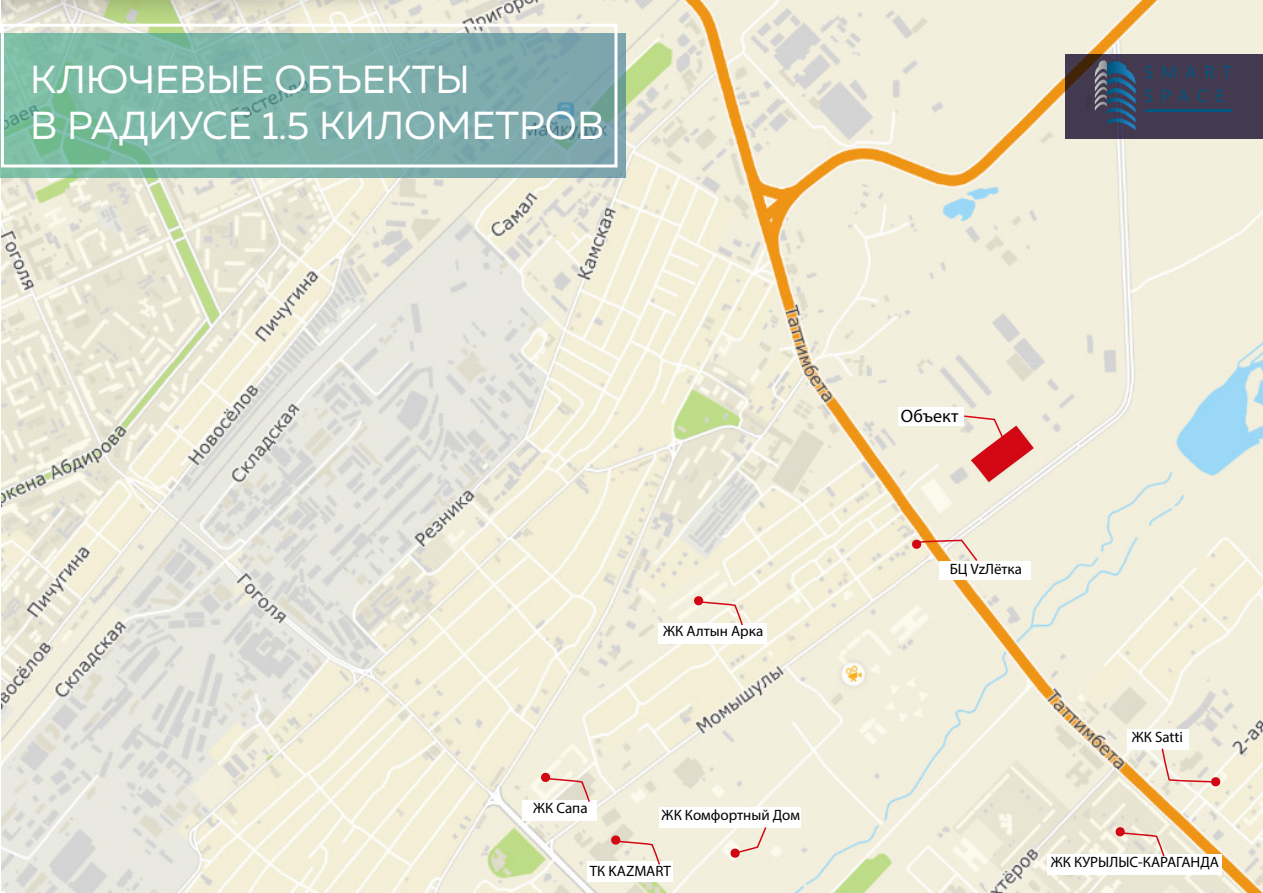
<style>
.page{position:relative;width:1263px;height:893px;background:#fff}
.page>*{position:absolute;margin:0;border:0;box-sizing:border-box;transform-origin:0 0}
.t1{font:39px/46.8px "Muller";color:#fff}
.t2{font:18px "Myriad Pro";color:#000}
.t3{font:15px "Myriad Pro";color:#000}
</style>
<div class="page">
<img style="left:1px;top:0;width:1262px;height:893px">
<svg style="left:0;top:34px;width:626px;height:144px;background:#7db1a8"></svg>
<div style="left:1px;top:24px;width:616px;height:143px;border:3px solid #fff"></div>
<div style="left:1065px;top:54px;width:197px;height:84px;background:#433a50"></div>
<svg style="left:1095px;top:60px;width:41px;height:70px"></svg>
<svg style="left:1145px;top:66px;width:86px;height:36px"></svg>
<hr style="left:1145px;top:109px;width:86px;height:3px;background:#005780">
<div style="left:658px;top:624px;width:109px;height:20px;background:#fff"></div>
<div style="left:939px;top:561px;width:92px;height:18px;background:#fff"></div>
<svg style="left:911px;top:539px;width:68px;height:24px;background:#eec8a9"></svg>
<svg style="left:693px;top:595px;width:51px;height:31px"></svg>
<div style="left:1047px;top:855px;width:175px;height:20px;background:#fff"></div>
<div style="left:1127px;top:729px;width:62px;height:20px;background:#fff"></div>
<svg style="left:1115px;top:826px;width:50px;height:31px;background:#ebd5c9"></svg>
<svg style="left:1161px;top:747px;width:60px;height:40px;background:#eddbcd"></svg>
<div style="left:522px;top:800px;width:75px;height:20px;background:#fff"></div>
<svg style="left:540px;top:772px;width:51px;height:30px;background:#ebd5c9"></svg>
<div style="left:587px;top:861px;width:86px;height:20px;background:#fff"></div>
<svg style="left:610px;top:835px;width:51px;height:30px;background:#edd7ca"></svg>
<div style="left:659px;top:807px;width:142px;height:20px;background:#fff"></div>
<div style="left:898px;top:408px;width:66px;height:18px;background:#fff"></div>
<svg style="left:962px;top:414px;width:72px;height:68px;background:#e69d96"></svg>
<svg style="left:730px;top:827px;width:38px;height:31px"></svg>
<h1 class="t1" style="left:30px;top:55px;width:575px">КЛЮЧЕВЫЕ ОБЪЕКТЫ<br>В РАДИУСЕ 1.5 КИЛОМЕТРОВ</h1>
<p class="t3" style="left:533px;top:799px;width:56px">ЖК Сапа</p>
<p class="t3" style="left:663px;top:622px;width:102px">ЖК Алтын Арка</p>
<p class="t3" style="left:662px;top:805px;width:140px">ЖК Комфортный Дом</p>
<p class="t3" style="left:590px;top:861px;width:83px">ТК KAZMART</p>
<p class="t2" style="left:901px;top:405px;width:59px">Объект</p>
<p class="t3" style="left:950px;top:560px;width:74px">БЦ VzЛётка</p>
<p class="t3" style="left:1132px;top:727px;width:53px">ЖК Satti</p>
<p class="t3" style="left:1051px;top:853px;width:170px">ЖК КУРЫЛЫС-КАРАГАНДА</p>
</div>
